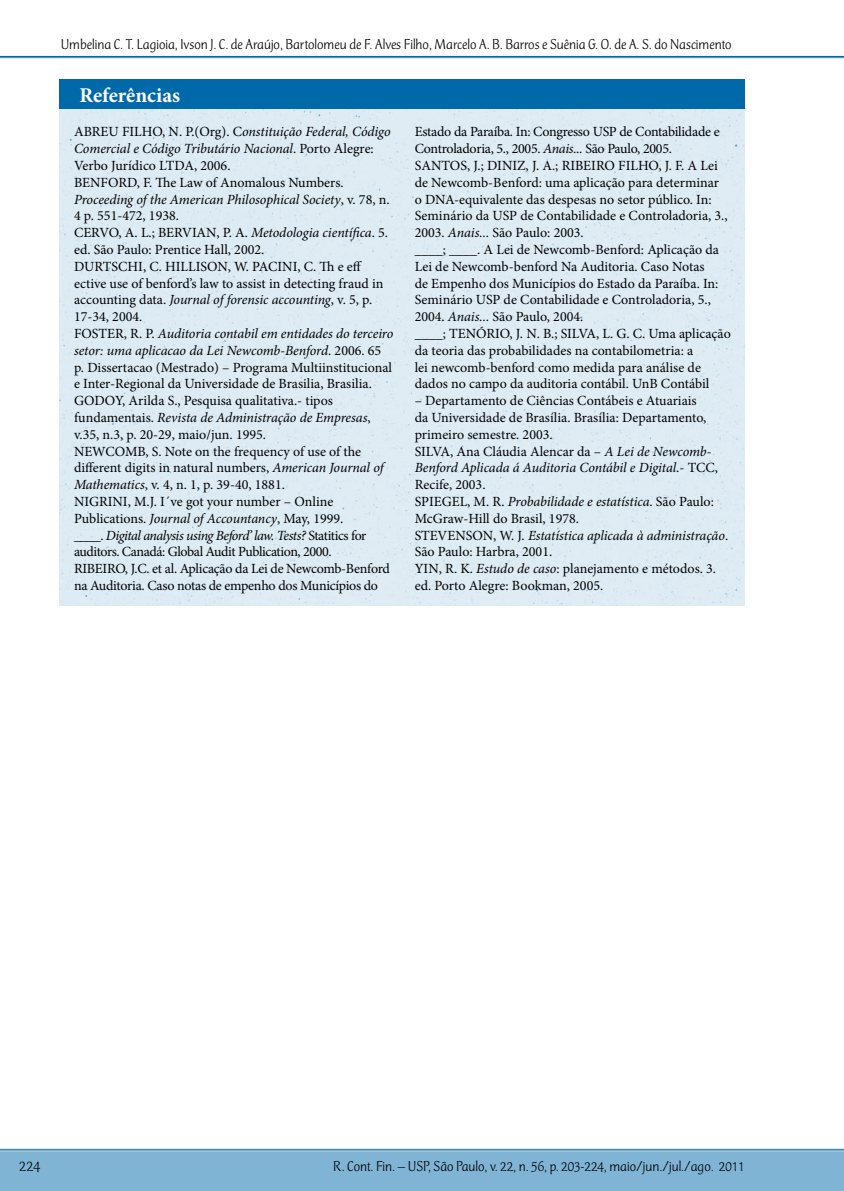
<style>
.page{position:relative;width:844px;height:1191px;background:#fff}
.page>*{position:absolute;margin:0;border:0;box-sizing:border-box;transform-origin:0 0}
.t1{font:700 21px "Minion Pro";letter-spacing:-.005em;color:#fff}
.t2{font:300 15.75px "CT Mercurius Std";color:#000}
.t3{font:300 14.88px "CT Mercurius Std";color:#000}
.t4{font:14px/16.8px "Minion Pro";color:#000}
.s1{font-style:italic}
</style>
<div class="page">
<div style="left:0;top:1151px;width:843px;height:40px;background:#80b4d5"></div>
<hr style="left:0;top:1149px;width:843px;height:2px;background:#e6e7e8">
<hr style="left:0;top:1148px;width:843px;height:2px;background:#3387bb">
<hr style="left:0;top:57px;width:843px;height:2px;background:#e6e7e8">
<hr style="left:0;top:56px;width:843px;height:2px;background:#0069aa">
<div style="left:60px;top:109px;width:684px;height:496px;background:#deebf4"></div>
<div style="left:60px;top:79px;width:684px;height:30px;background:#0069aa"></div>
<p class="t3" style="left:61px;top:37px;width:672px">Umbelina C. T. Lagioia, Ivson J. C. de Araújo, Bartolomeu de F. Alves Filho, Marcelo A. B. Barros e Suênia G. O. de A. S. do Nascimento</p>
<h1 class="t1" style="left:79px;top:80px;width:102px">Referências</h1>
<p class="t4" style="left:74px;top:123px;width:321px">ABREU FILHO, N. P.(Org). C<span class="s1">onstituição Federal, Código Comercial e Código Tributário Nacional</span>. Porto Alegre:<br>Verbo Jurídico LTDA, 2006.<br>BENFORD, F. The Law of Anomalous Numbers.<br><span class="s1">Proceeding of the American Philosophical Society</span>, v. 78, n.<br>4 p. 551-472, 1938.<br>CERVO, A. L.; BERVIAN, P. A. <span class="s1">Metodologia científica</span>. 5. ed. São Paulo: Prentice Hall, 2002.<br>DURTSCHI, C. HILLISON, W. PACINI, C. Th e eff ective use of benford’s law to assist in detecting fraud in accounting data. <span class="s1">Journal of forensic accounting</span>, v. 5, p.<br>17-34, 2004.<br>FOSTER, R. P. <span class="s1">Auditoria contabil em entidades do terceiro setor: uma aplicacao da Lei Newcomb-Benford</span>. 2006. 65 p. Dissertacao (Mestrado) – Programa Multiinstitucional e Inter-Regional da Universidade de Brasilia, Brasilia.<br>GODOY, Arilda S., Pesquisa qualitativa.- tipos fundamentais. <span class="s1">Revista de Administração de Empresas</span>, v.35, n.3, p. 20-29, maio/jun. 1995.<br>NEWCOMB, S. Note on the frequency of use of the different digits in natural numbers, <span class="s1">American Journal of Mathematics</span>, v. 4, n. 1, p. 39-40, 1881.<br>NIGRINI, M.J. I´ve got your number – Online Publications. <span class="s1">Journal of Accountancy</span>, May, 1999.<br>____. <span class="s1">Digital analysis using Beford’ law. Tests?</span> Statitics for auditors. Canadá: Global Audit Publication, 2000.<br>RIBEIRO, J.C. et al. Aplicação da Lei de Newcomb-Benford na Auditoria. Caso notas de empenho dos Municípios do</p>
<p class="t4" style="left:414px;top:123px;width:317px">Estado da Paraíba. In: Congresso USP de Contabilidade e Controladoria, 5., 2005. <span class="s1">Anais...</span> São Paulo, 2005.<br>SANTOS, J.; DINIZ, J. A.; RIBEIRO FILHO, J. F. A Lei de Newcomb-Benford: uma aplicação para determinar<br>o DNA-equivalente das despesas no setor público. In:<br>Seminário da USP de Contabilidade e Controladoria, 3., 2003. <span class="s1">Anais...</span> São Paulo: 2003.<br>____; ____. A Lei de Newcomb-Benford: Aplicação da Lei de Newcomb-benford Na Auditoria. Caso Notas<br>de Empenho dos Municípios do Estado da Paraíba. In:<br>Seminário USP de Contabilidade e Controladoria, 5., 2004. <span class="s1">Anais...</span> São Paulo, 2004.<br>____; TENÓRIO, J. N. B.; SILVA, L. G. C. Uma aplicação da teoria das probabilidades na contabilometria: a<br>lei newcomb-benford como medida para análise de dados no campo da auditoria contábil. UnB Contábil</p>
<p class="t4" style="left:414px;top:392px;width:315px">– Departamento de Ciências Contábeis e Atuariais<br>da Universidade de Brasília. Brasília: Departamento, primeiro semestre. 2003.<br>SILVA, Ana Cláudia Alencar da – <span class="s1">A Lei de Newcomb-Benford Aplicada á Auditoria Contábil e Digital</span>.- TCC, Recife, 2003.<br>SPIEGEL, M. R. <span class="s1">Probabilidade e estatística</span>. São Paulo:<br>McGraw-Hill do Brasil, 1978.<br>STEVENSON, W. J. <span class="s1">Estatística aplicada à administração</span>.<br>São Paulo: Harbra, 2001.<br>YIN, R. K. <span class="s1">Estudo de caso</span>: planejamento e métodos. 3. ed. Porto Alegre: Bookman, 2005.</p>
<p class="t2" style="left:19px;top:1157px;width:22px">224</p>
<p class="t3" style="left:333px;top:1158px;width:413px">R. Cont. Fin. – USP, São Paulo, v. 22, n. 56, p. 203-224, maio/jun./jul./ago. 2011</p>
</div>
